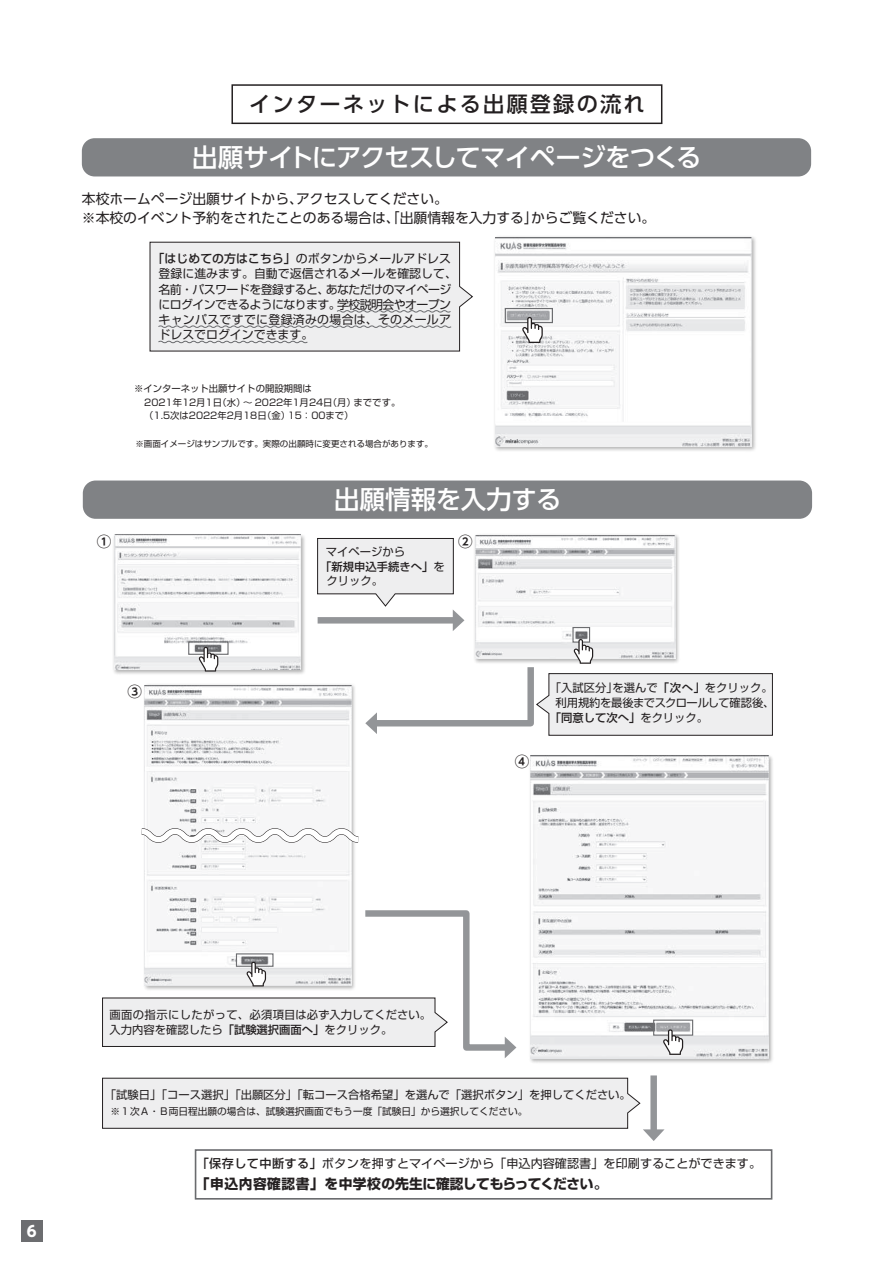
<style>
.page{position:relative;width:893px;height:1263px;background:#fff}
.page>*{position:absolute;margin:0;border:0;box-sizing:border-box;transform-origin:0 0}
.t1{font:500 25.5px "UD Shin Go Pr 6";letter-spacing:-.025em;color:#fff}
.t2{font:500 25.5px "UD Shin Go Pr 6";letter-spacing:-.005em;color:#fff}
.t3{font:500 21.3px "UD Shin Go Pr 6";letter-spacing:.1em;color:#231f20}
.t4{font:700 14.85px "UD Shin Go Pr 6";color:#fff}
.t5{font:700 14.55px "UD Shin Go Pr 6 De";color:#231f20}
.t6{font:13.8px/19.2px "UD Shin Go Pr 6";color:#231f20}
.t7{font:700 13.8px "Shin Go Pr 6 N";color:#231f20}
.t8{font:12.15px "Shin Go Pr 6 N";letter-spacing:.005em;color:#231f20}
.t9{font:11.85px/15.3px "Shin Go Pr 6 N";color:#231f20}
.t10{font:11.25px/14.5px "Shin Go Pr 6 N";color:#231f20}
.t11{font:500 11.25px "Shin Go Pr 6 N";color:#231f20}
.t12{font:11.25px "Shin Go Pr 6 N";letter-spacing:-.035em;color:#231f20}
.t13{font:9.75px "Shin Go Pr 6 N";color:#231f20}
.t14{font:9.3px/13.6px "Shin Go Pr 6 N";color:#231f20}
.t15{font:8.55px "Shin Go Pr 6 N";color:#231f20}
.s1{font-weight:500}
.s2{font-weight:400}
</style>
<div class="page">
<div style="left:21px;top:1220px;width:22px;height:22px;background:#6c6d70"></div>
<div style="left:82px;top:138px;width:729px;height:38px;background:#808285;border-radius:13px"></div>
<img style="left:494px;top:236px;width:262px;height:215px">
<img style="left:495px;top:237px;width:256px;height:210px">
<svg style="left:150px;top:242px;width:323px;height:109px;background:#e9e9ea"></svg>
<div style="left:505px;top:308px;width:48px;height:15px;border:1px solid #6c6d70"></div>
<svg style="left:522px;top:317px;width:21px;height:26px"></svg>
<div style="left:83px;top:480px;width:729px;height:39px;background:#808285;border-radius:13px"></div>
<img style="left:530px;top:755px;width:243px;height:308px">
<img style="left:531px;top:755px;width:238px;height:304px">
<img style="left:144px;top:684px;width:211px;height:223px">
<img style="left:145px;top:685px;width:206px;height:222px">
<div style="left:650px;top:1075px;width:7px;height:58px;background:#939598"></div>
<svg style="left:317px;top:538px;width:147px;height:93px"></svg>
<svg style="left:102px;top:1078px;width:562px;height:63px"></svg>
<div style="left:195px;top:1149px;width:577px;height:50px;border:2px solid #6a6b6e"></div>
<img style="left:113px;top:534px;width:192px;height:140px">
<img style="left:114px;top:535px;width:187px;height:135px">
<div style="left:188px;top:641px;width:41px;height:14px;border:1px solid #6c6d70"></div>
<svg style="left:199px;top:647px;width:19px;height:24px"></svg>
<img style="left:474px;top:534px;width:205px;height:105px">
<img style="left:475px;top:535px;width:200px;height:104px">
<div style="left:572px;top:627px;width:18px;height:16px;border:1px solid #6c6d70"></div>
<svg style="left:365px;top:639px;width:408px;height:97px"></svg>
<div style="left:653px;top:1019px;width:40px;height:17px;border:1px solid #6c6d70"></div>
<svg style="left:663px;top:1029px;width:20px;height:26px"></svg>
<svg style="left:141px;top:825px;width:218px;height:21px"></svg>
<svg style="left:102px;top:907px;width:414px;height:151px"></svg>
<div style="left:231px;top:84px;width:431px;height:40px;border:1px solid #231f20"></div>
<h2 class="t3" style="left:249px;top:87px;width:397px">インターネットによる出願登録の流れ</h2>
<h1 class="t1" style="left:192px;top:137px;width:511px">出願サイトにアクセスしてマイページをつくる</h1>
<p class="t6" style="left:82px;top:188px;width:575px">本校ホームページ出願サイトから、アクセスしてください。<br>※本校のイベント予約をされたことのある場合は、「出願情報を入力する」からご覧ください。</p>
<p class="t9" style="left:159px;top:250px;width:300px;text-indent:-6px"><span class="s1">「はじめての方はこちら」</span>のボタンからメールアドレス登録に進みます。自動で返信されるメールを確認して、名前・パスワードを登録すると、あなただけのマイページにログインできるようになります。学校説明会やオープンキャンパスですでに登録済みの場合は、そのメールアドレスでログインできます。</p>
<p class="t14" style="left:144px;top:381px;width:258px;text-indent:-10px">※インターネット出願サイトの開設期間は<br>2021年12月1日（水）～ 2022年1月24日（月）までです。（1.5次は2022年2月18日（金）15：00まで）</p>
<p class="t15" style="left:135px;top:436px;width:299px">※画面イメージはサンプルです。実際の出願時に変更される場合があります。</p>
<p class="t5" style="left:97px;top:530px;width:16px">①</p>
<p class="t5" style="left:128px;top:680px;width:16px">③</p>
<h1 class="t2" style="left:334px;top:479px;width:229px">出願情報を入力する</h1>
<p class="t10" style="left:326px;top:544px;width:81px">マイページから</p>
<p class="t11" style="left:320px;top:557px;width:126px">「新規申込手続きへ」<span class="s2">を</span></p>
<p class="t10" style="left:327px;top:573px;width:58px">クリック。</p>
<p class="t5" style="left:458px;top:530px;width:16px">②</p>
<p class="t5" style="left:515px;top:750px;width:16px">④</p>
<p class="t10" style="left:550px;top:680px;width:224px">「入試区分」を選んで<span class="s1">「次へ」</span>をクリック。</p>
<p class="t12" style="left:555px;top:693px;width:221px">利用規約を最後までスクロールして確認後、</p>
<p class="t11" style="left:550px;top:708px;width:160px">「同意して次へ」<span class="s2">をクリック。</span></p>
<p class="t4" style="left:27px;top:1219px;width:11px">6</p>
<p class="t10" style="left:110px;top:1007px;width:323px">画面の指示にしたがって、必須項目は必ず入力してください。入力内容を確認したら<span class="s1">「試験選択画面へ」</span>をクリック。</p>
<p class="t10" style="left:105px;top:1086px;width:527px">「試験日」「コース選択」「出願区分」「転コース合格希望」を選んで「選択ボタン」を押してください。</p>
<p class="t13" style="left:111px;top:1103px;width:418px">※１次Ａ・Ｂ両日程出願の場合は、試験選択画面でもう一度「試験日」から選択してください。</p>
<p class="t8" style="left:197px;top:1154px;width:566px"><span class="s1">「保存して中断する」</span>ボタンを押すとマイページから「申込内容確認書」を印刷することができます。</p>
<p class="t7" style="left:196px;top:1172px;width:413px">「申込内容確認書」を中学校の先生に確認してもらってください。</p>
</div>
